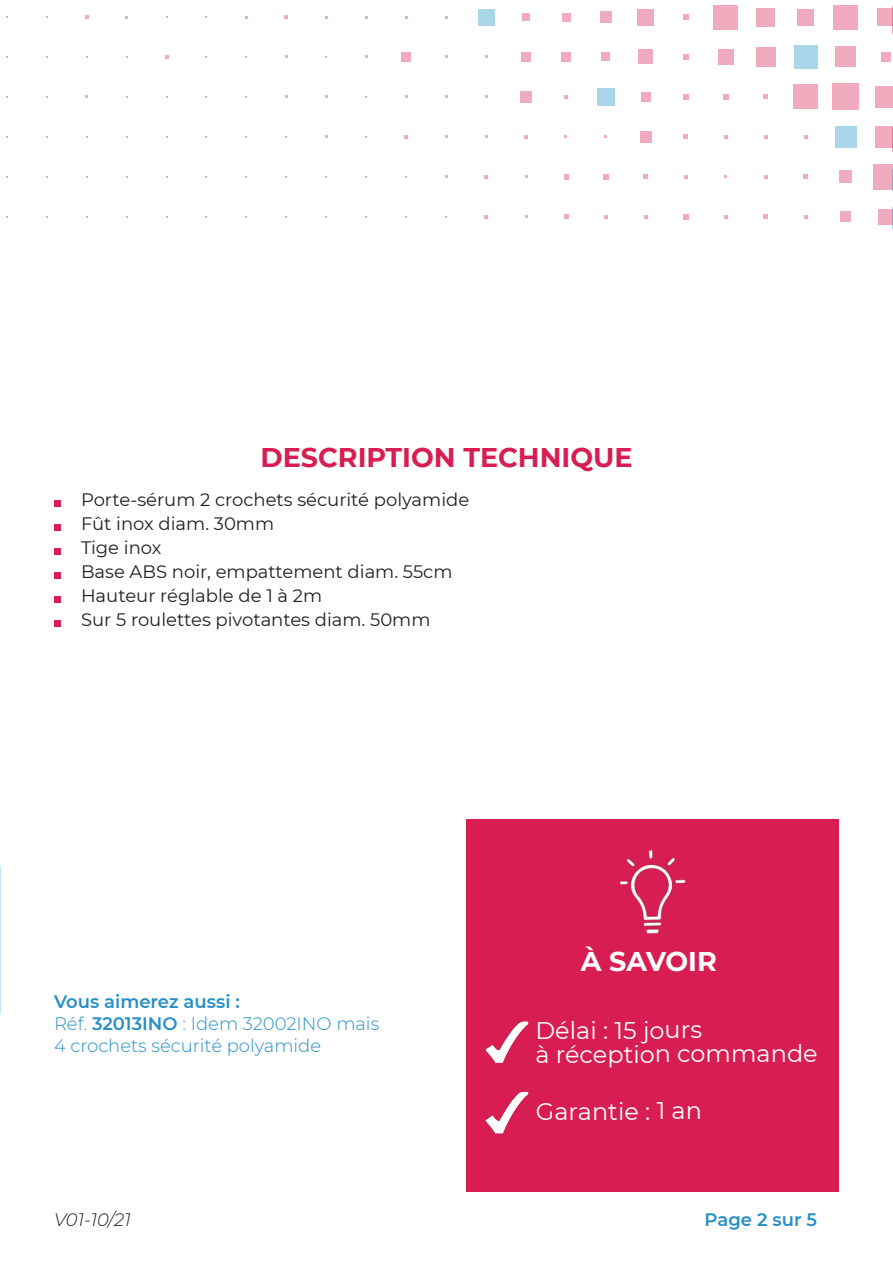
<style>
.page{position:relative;width:893px;height:1263px;background:#fff}
.page>*{position:absolute;margin:0;border:0;box-sizing:border-box;transform-origin:0 0}
.t1{font:700 27px "Montserrat";color:#d71d52}
.t2{font:700 27px "Montserrat";letter-spacing:-.005em;color:#fff}
.t3{font:24px "Montserrat";letter-spacing:-.005em;color:#fff}
.t4{font:18px "Montserrat";color:#231f20}
.t5{font:300 18px "Montserrat";color:#278fc7}
.t6{font:600 18px "Montserrat";color:#278fc7}
.t7{font:italic 300 18px "Montserrat";color:#231f20}
.s1{font-weight:600}
</style>
<div class="page">
<div style="left:878px;top:209px;width:14px;height:16px;background:#f0abbf"></div>
<div style="left:873px;top:164px;width:19px;height:25px;background:#f0abbf"></div>
<div style="left:875px;top:126px;width:17px;height:21px;background:#f0abbf"></div>
<div style="left:875px;top:86px;width:17px;height:22px;background:#f0abbf"></div>
<div style="left:881px;top:52px;width:9px;height:10px;background:#f0abbf"></div>
<div style="left:877px;top:8px;width:15px;height:18px;background:#f0abbf"></div>
<div style="left:840px;top:212px;width:11px;height:10px;background:#f0abbf"></div>
<div style="left:839px;top:171px;width:13px;height:12px;background:#f0abbf"></div>
<div style="left:835px;top:126px;width:21px;height:22px;background:#abd5e9"></div>
<div style="left:832px;top:84px;width:27px;height:26px;background:#f0abbf"></div>
<div style="left:835px;top:47px;width:21px;height:20px;background:#f0abbf"></div>
<div style="left:833px;top:5px;width:25px;height:24px;background:#f0abbf"></div>
<svg style="left:804px;top:215px;width:4px;height:4px"></svg>
<svg style="left:803px;top:175px;width:5px;height:4px"></svg>
<svg style="left:804px;top:135px;width:4px;height:4px"></svg>
<div style="left:793px;top:84px;width:25px;height:25px;background:#f0abbf"></div>
<div style="left:794px;top:45px;width:23px;height:24px;background:#abd5e9"></div>
<div style="left:797px;top:9px;width:17px;height:16px;background:#f0abbf"></div>
<svg style="left:763px;top:214px;width:5px;height:5px"></svg>
<svg style="left:764px;top:175px;width:4px;height:4px"></svg>
<svg style="left:764px;top:135px;width:4px;height:4px"></svg>
<svg style="left:764px;top:95px;width:4px;height:4px"></svg>
<div style="left:756px;top:47px;width:20px;height:20px;background:#f0abbf"></div>
<div style="left:756px;top:8px;width:19px;height:18px;background:#f0abbf"></div>
<svg style="left:724px;top:215px;width:3px;height:4px"></svg>
<svg style="left:724px;top:135px;width:3px;height:4px"></svg>
<svg style="left:723px;top:94px;width:5px;height:6px"></svg>
<div style="left:718px;top:49px;width:15px;height:16px;background:#f0abbf"></div>
<div style="left:713px;top:5px;width:25px;height:24px;background:#f0abbf"></div>
<svg style="left:683px;top:214px;width:5px;height:5px"></svg>
<svg style="left:684px;top:175px;width:4px;height:4px"></svg>
<svg style="left:684px;top:135px;width:4px;height:4px"></svg>
<svg style="left:683px;top:94px;width:5px;height:6px"></svg>
<svg style="left:683px;top:54px;width:5px;height:5px"></svg>
<svg style="left:683px;top:14px;width:6px;height:6px"></svg>
<svg style="left:644px;top:215px;width:4px;height:4px"></svg>
<svg style="left:644px;top:175px;width:4px;height:4px"></svg>
<div style="left:640px;top:131px;width:11px;height:11px;background:#f0abbf"></div>
<div style="left:641px;top:92px;width:9px;height:9px;background:#f0abbf"></div>
<div style="left:639px;top:50px;width:14px;height:14px;background:#f0abbf"></div>
<div style="left:638px;top:9px;width:16px;height:16px;background:#f0abbf"></div>
<svg style="left:604px;top:215px;width:4px;height:4px"></svg>
<svg style="left:603px;top:174px;width:6px;height:5px"></svg>
<div style="left:597px;top:88px;width:18px;height:18px;background:#abd5e9"></div>
<div style="left:602px;top:53px;width:8px;height:8px;background:#f0abbf"></div>
<div style="left:600px;top:11px;width:11px;height:12px;background:#f0abbf"></div>
<svg style="left:564px;top:214px;width:4px;height:5px"></svg>
<svg style="left:564px;top:174px;width:4px;height:5px"></svg>
<svg style="left:564px;top:95px;width:4px;height:4px"></svg>
<div style="left:561px;top:52px;width:9px;height:9px;background:#f0abbf"></div>
<div style="left:562px;top:13px;width:8px;height:8px;background:#f0abbf"></div>
<svg style="left:524px;top:135px;width:4px;height:3px"></svg>
<div style="left:520px;top:91px;width:12px;height:11px;background:#f0abbf"></div>
<div style="left:521px;top:52px;width:10px;height:10px;background:#f0abbf"></div>
<div style="left:522px;top:13px;width:8px;height:8px;background:#f0abbf"></div>
<svg style="left:484px;top:215px;width:4px;height:4px"></svg>
<svg style="left:484px;top:175px;width:4px;height:3px"></svg>
<div style="left:478px;top:9px;width:16px;height:16px;background:#abd5e9"></div>
<svg style="left:404px;top:135px;width:4px;height:4px"></svg>
<div style="left:401px;top:52px;width:10px;height:10px;background:#f0abbf"></div>
<svg style="left:285px;top:15px;width:3px;height:4px"></svg>
<svg style="left:165px;top:55px;width:3px;height:4px"></svg>
<svg style="left:85px;top:15px;width:3px;height:4px"></svg>
<svg style="left:54px;top:500px;width:6px;height:6px"></svg>
<svg style="left:54px;top:524px;width:6px;height:6px"></svg>
<svg style="left:54px;top:548px;width:6px;height:6px"></svg>
<svg style="left:54px;top:572px;width:6px;height:6px"></svg>
<svg style="left:54px;top:596px;width:6px;height:6px"></svg>
<svg style="left:54px;top:620px;width:6px;height:6px"></svg>
<div style="left:467px;top:820px;width:372px;height:372px;background:#d71d52"></div>
<img style="left:485px;top:1021px;width:43px;height:42px">
<img style="left:485px;top:1092px;width:43px;height:41px">
<img style="left:620px;top:850px;width:66px;height:84px">
<svg style="left:892px;top:208px;width:1px;height:21px"></svg>
<svg style="left:892px;top:169px;width:1px;height:22px"></svg>
<svg style="left:892px;top:127px;width:1px;height:25px"></svg>
<svg style="left:892px;top:6px;width:1px;height:28px"></svg>
<p class="t1" style="left:260px;top:438px;width:374px">DESCRIPTION TECHNIQUE</p>
<p class="t4" style="left:81px;top:488px;width:390px">Porte-sérum 2 crochets sécurité polyamide</p>
<p class="t4" style="left:81px;top:512px;width:195px">Fût inox diam. 30mm</p>
<p class="t4" style="left:81px;top:536px;width:82px">Tige inox</p>
<p class="t4" style="left:81px;top:560px;width:373px">Base ABS noir, empattement diam. 55cm</p>
<p class="t4" style="left:81px;top:584px;width:243px">Hauteur réglable de 1 à 2m</p>
<p class="t4" style="left:81px;top:608px;width:351px">Sur 5 roulettes pivotantes diam. 50mm</p>
<p class="t6" style="left:54px;top:989px;width:187px">Vous aimerez aussi :</p>
<p class="t5" style="left:54px;top:1011px;width:327px">Réf. <span class="s1">32013INO</span> : Idem 32002INO mais</p>
<p class="t5" style="left:54px;top:1033px;width:269px">4 crochets sécurité polyamide</p>
<p class="t2" style="left:581px;top:942px;width:138px">À SAVOIR</p>
<p class="t3" style="left:535px;top:1013px;width:168px">Délai : 15 jours</p>
<p class="t3" style="left:535px;top:1037px;width:284px">à réception commande</p>
<p class="t3" style="left:536px;top:1095px;width:168px">Garantie : 1 an</p>
<p class="t7" style="left:54px;top:1208px;width:78px">V01-10/21</p>
<p class="t6" style="left:705px;top:1207px;width:114px">Page 2 sur 5</p>
</div>
